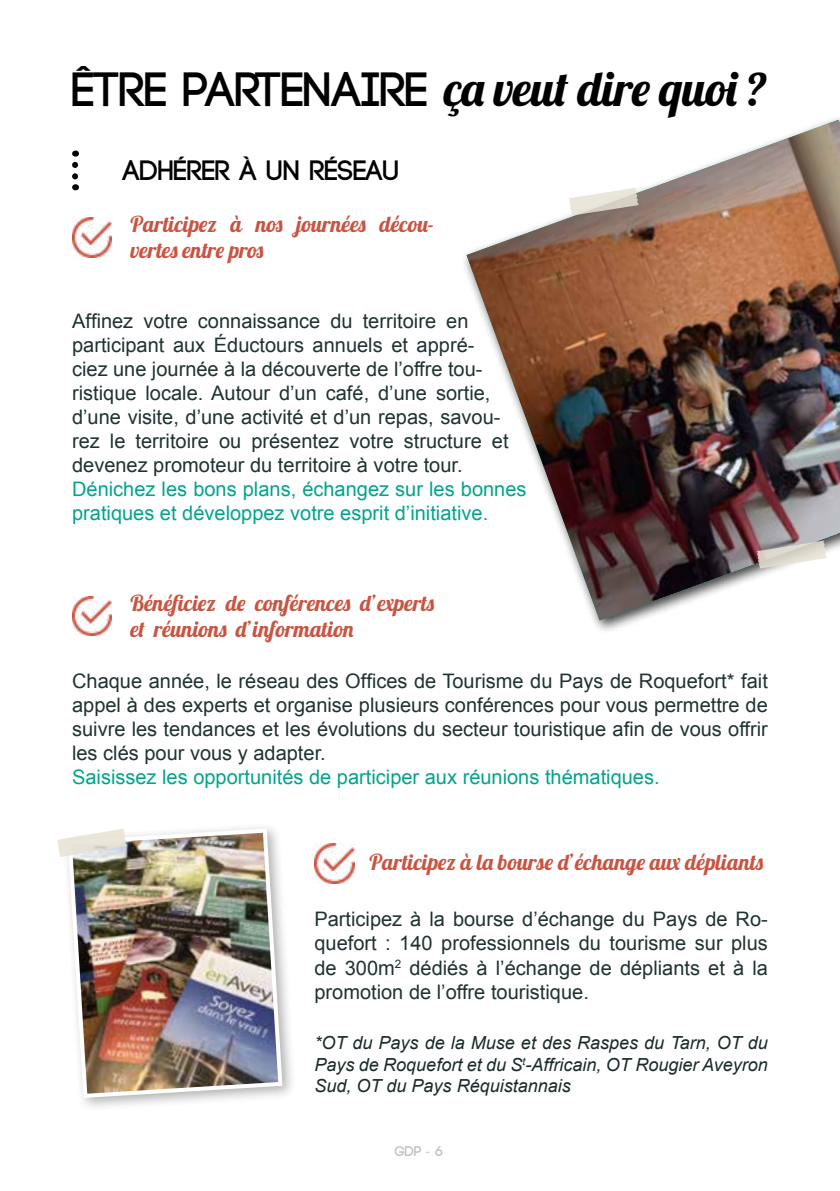
<style>
.page{position:relative;width:840px;height:1191px;background:#fff}
.page>*{position:absolute;margin:0;border:0;box-sizing:border-box;transform-origin:0 0}
.t1{font:48px "Lobster 1.4";color:#000}
.t2{font:700 28px "Code";color:#000}
.t3{font:22px/26.4px "Lobster 1.4";letter-spacing:.015em;color:#c95442}
.t4{font:20px/24px "Arial";color:#213232;text-align:justify}
.t5{font:20px/24px "Arial";color:#00a58b}
.t6{font:italic 18px/21.6px "Arial";color:#1b2a2a;text-align:justify}
.t7{font:700 14px "Code";color:#bfbfbf}
.s1{font-family:"Code";font-weight:700}
.s2{font-family:"Adobe Caslon Pro";font-weight:400}
</style>
<div class="page">
<img style="left:72px;top:217px;width:40px;height:40px">
<img style="left:72px;top:596px;width:40px;height:39px">
<img style="left:314px;top:843px;width:40px;height:40px">
<svg style="left:72px;top:165px;width:6px;height:25px"></svg>
<div style="left:61px;top:822px;width:235px;height:290px;background:#000;opacity:.31"></div>
<img style="left:66px;top:826px;width:218px;height:274px">
<svg style="left:57px;top:828px;width:70px;height:29px"></svg>
<img style="left:466px;top:120px;width:373px;height:500px">
<svg style="left:568px;top:188px;width:70px;height:28px"></svg>
<svg style="left:756px;top:540px;width:70px;height:28px;background:#cfc9c3"></svg>
<h1 class="t1" style="left:72px;top:58px;width:696px"><span class="s1">ÊTRE PARTENAIRE</span> ça veut dire quoi ?</h1>
<h2 class="t2" style="left:123px;top:156px;width:277px">ADHÉRER À UN RÉSEAU</h2>
<p class="t3" style="left:130px;top:210px;width:305px">Participez à nos journées décou&shy;vertes entre pros</p>
<p class="t4" style="left:72px;top:309px;width:438px;text-align:left">Affinez votre connaissance du territoire en participant aux Éductours annuels et appré&shy;ciez une journée à la découverte de l’offre tou&shy;ristique locale. Autour d’un café, d’une sortie, d’une visite, d’une activité et d’un repas, savou&shy;rez le territoire ou présentez votre structure et devenez promoteur du territoire à votre tour.</p>
<p class="t5" style="left:72px;top:477px;width:455px">Dénichez les bons plans, échangez sur les bonnes pratiques et développez votre esprit d’initiative.</p>
<p class="t3" style="left:130px;top:589px;width:305px">Bénéficiez de conférences d’experts et réunions d’information</p>
<p class="t4" style="left:72px;top:669px;width:697px">Chaque année, le réseau des Offices de Tourisme du Pays de Roquefort* fait appel à des experts et organise plusieurs conférences pour vous permettre de suivre les tendances et les évolutions du secteur touristique afin de vous offrir les clés pour vous y adapter.</p>
<p class="t5" style="left:72px;top:765px;width:588px">Saisissez les opportunités de participer aux réunions thématiques.</p>
<p class="t3" style="left:369px;top:848px;width:394px">Participez à la bourse d’échange aux dépliants</p>
<p class="t4" style="left:314px;top:907px;width:454px">Participez à la bourse d’échange du Pays de Ro&shy;quefort : 140 professionnels du tourisme sur plus de 300m<sup>2</sup> dédiés à l’échange de dépliants et à la promotion de l’offre touristique.</p>
<p class="t6" style="left:314px;top:1032px;width:454px">*OT du Pays de la Muse et des Raspes du Tarn, OT du Pays de Roquefort et du S<sup>t</sup>-Affricain, OT Rougier Aveyron Sud, OT du Pays Réquistannais</p>
<p class="t7" style="left:394px;top:1144px;width:50px">GDP <span class="s2">-</span> 6</p>
</div>
